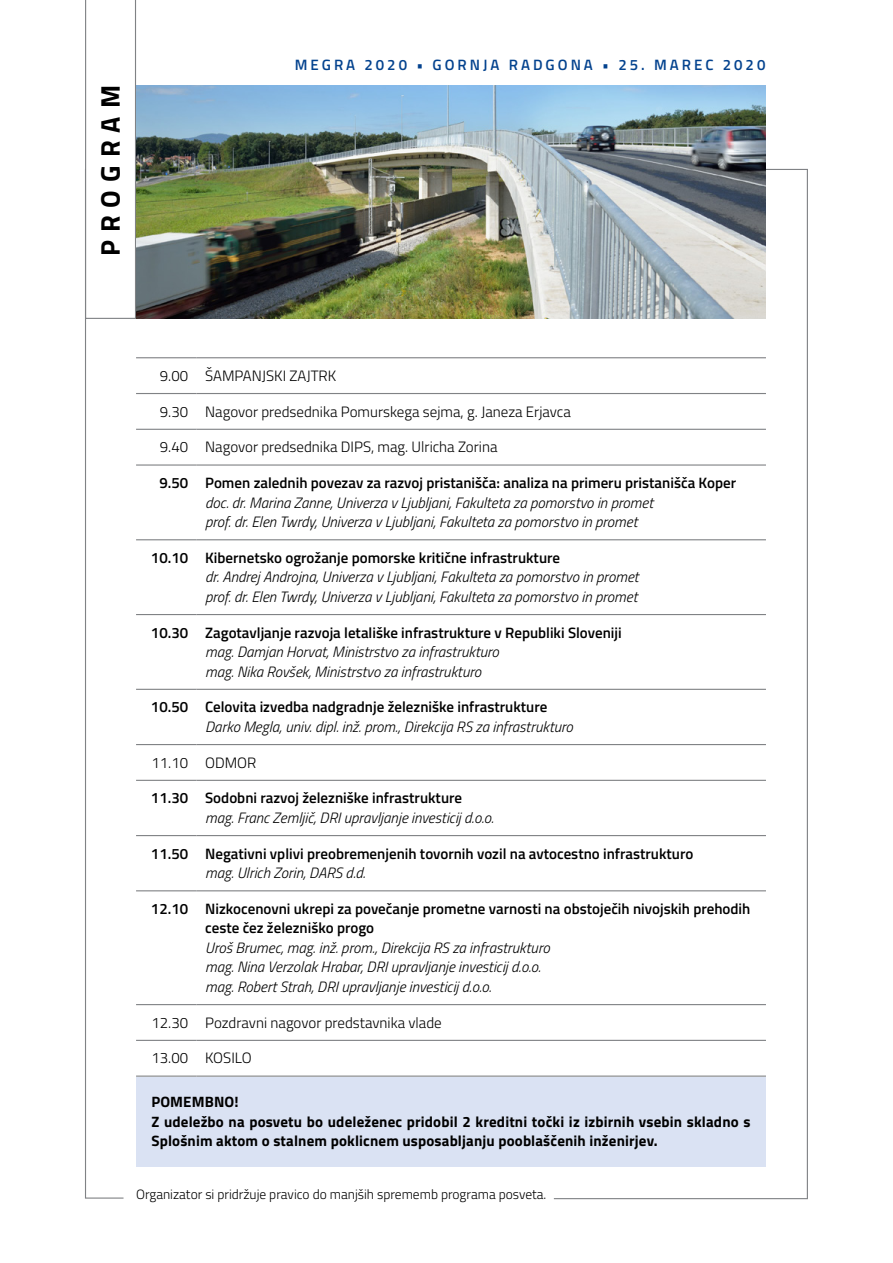
<style>
.page{position:relative;width:893px;height:1263px;background:#fff}
.page>*{position:absolute;margin:0;border:0;box-sizing:border-box;transform-origin:0 0}
.t1{font:700 27px "Titillium Web";letter-spacing:.3em;color:#000}
.t2{font:italic 300 15px/19.5px "Titillium Web";color:#000}
.t3{font:600 15px/19.5px "Titillium Web";color:#000}
.t4{font:300 15px "Titillium Web";color:#000}
.t5{font:700 15px/19.5px "Titillium Web";letter-spacing:.01em;color:#000}
.t6{font:600 15px "Titillium Web";letter-spacing:.2em;color:#03428e}
.t7{font:300 13.5px "Titillium Web";color:#000}
</style>
<div class="page">
<svg style="left:85px;top:0;width:51px;height:1199px"></svg>
<div style="left:136px;top:1077px;width:629px;height:89px;background:#dae2f3"></div>
<svg style="left:765px;top:168px;width:43px;height:1032px"></svg>
<hr style="left:554px;top:1198px;width:254px;height:1px;background:#808285">
<hr style="left:136px;top:357px;width:61px;height:1px;background:#808285">
<hr style="left:197px;top:357px;width:569px;height:1px;background:#808285">
<hr style="left:136px;top:393px;width:61px;height:1px;background:#808285">
<hr style="left:197px;top:393px;width:569px;height:1px;background:#808285">
<hr style="left:136px;top:429px;width:61px;height:1px;background:#808285">
<hr style="left:197px;top:429px;width:569px;height:1px;background:#808285">
<hr style="left:136px;top:464px;width:61px;height:2px;background:#808285">
<hr style="left:197px;top:464px;width:569px;height:2px;background:#808285">
<hr style="left:136px;top:539px;width:61px;height:1px;background:#808285">
<hr style="left:197px;top:539px;width:569px;height:1px;background:#808285">
<hr style="left:136px;top:614px;width:61px;height:1px;background:#808285">
<hr style="left:197px;top:614px;width:569px;height:1px;background:#808285">
<hr style="left:136px;top:689px;width:61px;height:1px;background:#808285">
<hr style="left:197px;top:689px;width:569px;height:1px;background:#808285">
<hr style="left:136px;top:744px;width:61px;height:1px;background:#808285">
<hr style="left:197px;top:744px;width:569px;height:1px;background:#808285">
<hr style="left:136px;top:780px;width:61px;height:1px;background:#808285">
<hr style="left:197px;top:780px;width:569px;height:1px;background:#808285">
<hr style="left:136px;top:835px;width:61px;height:1px;background:#808285">
<hr style="left:197px;top:835px;width:569px;height:1px;background:#808285">
<hr style="left:136px;top:890px;width:61px;height:1px;background:#808285">
<hr style="left:197px;top:890px;width:569px;height:1px;background:#808285">
<hr style="left:136px;top:1004px;width:61px;height:1px;background:#808285">
<hr style="left:197px;top:1004px;width:569px;height:1px;background:#808285">
<hr style="left:136px;top:1040px;width:61px;height:1px;background:#808285">
<hr style="left:197px;top:1040px;width:569px;height:1px;background:#808285">
<hr style="left:136px;top:1075px;width:61px;height:2px;background:#808285">
<hr style="left:197px;top:1075px;width:569px;height:2px;background:#808285">
<img style="left:136px;top:85px;width:629px;height:234px">
<h1 class="t1" style="left:90px;top:256px;width:173px;rotate:-90deg">PROGRAM</h1>
<p class="t6" style="left:295px;top:54px;width:472px">MEGRA 2020 • GORNJA RADGONA • 25. MAREC 2020</p>
<p class="t4" style="left:160px;top:365px;width:178px">9.00 ŠAMPANJSKI ZAJTRK</p>
<p class="t4" style="left:160px;top:400px;width:412px">9.30 Nagovor predsednika Pomurskega sejma, g. Janeza Erjavca</p>
<p class="t4" style="left:160px;top:436px;width:339px">9.40 Nagovor predsednika DIPS, mag. Ulricha Zorina</p>
<p class="t3" style="left:159px;top:472px;width:578px">9.50 Pomen zalednih povezav za razvoj pristanišča: analiza na primeru pristanišča Koper</p>
<p class="t2" style="left:205px;top:492px;width:449px">doc. dr. Marina Zanne, Univerza v Ljubljani, Fakulteta za pomorstvo in promet prof. dr. Elen Twrdy, Univerza v Ljubljani, Fakulteta za pomorstvo in promet</p>
<p class="t3" style="left:151px;top:547px;width:411px">10.10 Kibernetsko ogrožanje pomorske kritične infrastrukture</p>
<p class="t2" style="left:205px;top:566px;width:435px">dr. Andrej Androjna, Univerza v Ljubljani, Fakulteta za pomorstvo in promet prof. dr. Elen Twrdy, Univerza v Ljubljani, Fakulteta za pomorstvo in promet</p>
<p class="t3" style="left:151px;top:622px;width:472px">10.30 Zagotavljanje razvoja letališke infrastrukture v Republiki Sloveniji</p>
<p class="t2" style="left:205px;top:641px;width:295px">mag. Damjan Horvat, Ministrstvo za infrastrukturo mag. Nika Rovšek, Ministrstvo za infrastrukturo</p>
<p class="t3" style="left:151px;top:696px;width:398px">10.50 Celovita izvedba nadgradnje železniške infrastrukture</p>
<p class="t2" style="left:205px;top:716px;width:369px">Darko Megla, univ. dipl. inž. prom., Direkcija RS za infrastrukturo</p>
<p class="t4" style="left:151px;top:751px;width:106px">11.10 ODMOR</p>
<p class="t3" style="left:151px;top:787px;width:313px">11.30 Sodobni razvoj železniške infrastrukture</p>
<p class="t2" style="left:205px;top:807px;width:290px">mag. Franc Zemljič, DRI upravljanje investicij d.o.o.</p>
<p class="t3" style="left:151px;top:843px;width:544px">11.50 Negativni vplivi preobremenjenih tovornih vozil na avtocestno infrastrukturo</p>
<p class="t2" style="left:205px;top:862px;width:162px">mag. Ulrich Zorin, DARS d.d.</p>
<p class="t3" style="left:205px;top:898px;width:547px;text-indent:-54px">12.10 Nizkocenovni ukrepi za povečanje prometne varnosti na obstoječih nivojskih prehodih ceste čez železniško progo</p>
<p class="t2" style="left:205px;top:937px;width:346px">Uroš Brumec, mag. inž. prom., Direkcija RS za infrastrukturo mag. Nina Verzolak Hrabar, DRI upravljanje investicij d.o.o. mag. Robert Strah, DRI upravljanje investicij d.o.o.</p>
<p class="t4" style="left:151px;top:1011px;width:292px">12.30 Pozdravni nagovor predstavnika vlade</p>
<p class="t4" style="left:151px;top:1047px;width:102px">13.00 KOSILO</p>
<p class="t5" style="left:151px;top:1091px;width:601px">POMEMBNO!<br>Z udeležbo na posvetu bo udeleženec pridobil 2 kreditni točki iz izbirnih vsebin skladno s<br>Splošnim aktom o stalnem poklicnem usposabljanju pooblaščenih inženirjev.</p>
<p class="t7" style="left:136px;top:1185px;width:412px">Organizator si pridržuje pravico do manjših sprememb programa posveta.</p>
</div>
